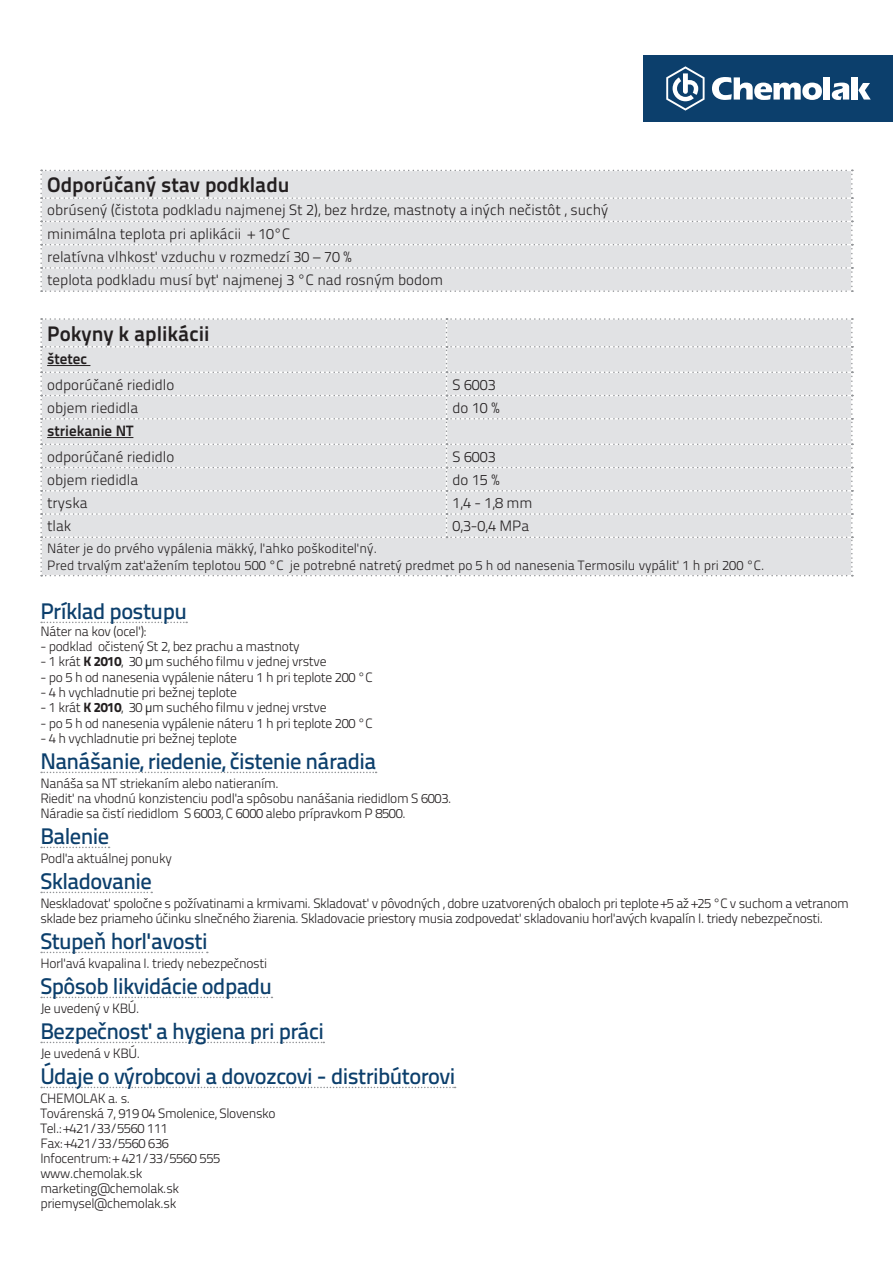
<style>
.page{position:relative;width:893px;height:1263px;background:#fff}
.page>*{position:absolute;margin:0;border:0;box-sizing:border-box;transform-origin:0 0}
.t1{font:500 22.5px/45px "Titillium Text 22 L";letter-spacing:-.025em;color:#0c3f6c}
.t2{font:700 21px "Titillium Text 22 L";color:#231f20}
.t3{font:300 15px/23.2px "Titillium Text 22 L";color:#231f20}
.t4{font:700 15px "Titillium Text 22 L";color:#231f20}
.t5{font:300 13.5px/15px "Titillium Text 22 L";letter-spacing:-.025em;color:#231f20}
.t6{font:300 13.5px/16.2px "Titillium Text 22 L";color:#231f20}
.s1{font-weight:800}
.s2{font-weight:400}
</style>
<div class="page">
<div style="left:644px;top:55px;width:249px;height:67px;background:#0c3f6c"></div>
<svg style="left:712px;top:77px;width:110px;height:23px"></svg>
<div style="left:824px;top:77px;width:6px;height:23px;background:#fff"></div>
<svg style="left:832px;top:83px;width:17px;height:17px"></svg>
<div style="left:852px;top:77px;width:6px;height:23px;background:#fff"></div>
<svg style="left:858px;top:83px;width:13px;height:17px"></svg>
<svg style="left:666px;top:66px;width:39px;height:45px"></svg>
<svg style="left:41px;top:622px;width:146px;height:1px"></svg>
<svg style="left:41px;top:772px;width:336px;height:1px"></svg>
<svg style="left:41px;top:847px;width:69px;height:1px"></svg>
<svg style="left:41px;top:892px;width:111px;height:1px"></svg>
<svg style="left:41px;top:952px;width:167px;height:1px"></svg>
<svg style="left:41px;top:997px;width:231px;height:1px"></svg>
<svg style="left:41px;top:1042px;width:283px;height:1px"></svg>
<svg style="left:41px;top:1087px;width:415px;height:1px"></svg>
<svg style="left:40px;top:170px;width:813px;height:122px;background:#e1e2e4"></svg>
<svg style="left:40px;top:318px;width:813px;height:258px;background:#e1e2e4"></svg>
<hr style="left:47px;top:365px;width:43px;height:1px;background:#231f20">
<hr style="left:47px;top:437px;width:86px;height:1px;background:#231f20">
<h2 class="t2" style="left:47px;top:169px;width:244px">Odporúčaný stav podkladu</h2>
<p class="t3" style="left:47px;top:198px;width:563px">obrúsený (čistota podkladu najmenej St 2), bez hrdze, mastnoty a iných nečistôt , suchý minimálna teplota pri aplikácii + 10°C<br>relatívna vlhkosť vzduchu v rozmedzí 30 – 70 %<br>teplota podkladu musí byť najmenej 3 °C nad rosným bodom</p>
<h2 class="t2" style="left:47px;top:317px;width:164px">Pokyny k aplikácii</h2>
<p class="t4" style="left:47px;top:347px;width:41px">štetec</p>
<p class="t3" style="left:47px;top:372px;width:129px">odporúčané riedidlo</p>
<p class="t3" style="left:452px;top:372px;width:45px">S 6003</p>
<p class="t3" style="left:47px;top:395px;width:93px">objem riedidla</p>
<p class="t3" style="left:452px;top:395px;width:48px">do 10 %</p>
<p class="t4" style="left:47px;top:419px;width:88px">striekanie NT</p>
<p class="t3" style="left:47px;top:444px;width:129px">odporúčané riedidlo</p>
<p class="t3" style="left:452px;top:444px;width:45px">S 6003</p>
<p class="t3" style="left:47px;top:467px;width:93px">objem riedidla</p>
<p class="t3" style="left:452px;top:467px;width:48px">do 15 %</p>
<p class="t3" style="left:47px;top:490px;width:42px">tryska</p>
<p class="t3" style="left:452px;top:490px;width:82px">1,4 - 1,8 mm</p>
<p class="t3" style="left:47px;top:514px;width:26px">tlak</p>
<p class="t3" style="left:452px;top:514px;width:78px">0,3-0,4 MPa</p>
<p class="t6" style="left:47px;top:540px;width:719px">Náter je do prvého vypálenia mäkký, ľahko poškoditeľný.<br>Pred trvalým zaťažením teplotou 500 °C je potrebné natretý predmet po 5 h od nanesenia Termosilu vypáliť 1 h pri 200 °C.</p>
<h1 class="t1" style="left:40px;top:588px;width:148px">Príklad postupu</h1>
<p class="t5" style="left:40px;top:623px;width:107px">Náter na kov (oceľ):</p>
<p class="t5" style="left:40px;top:638px;width:261px">- podklad očistený St 2, bez prachu a mastnoty</p>
<p class="t5" style="left:40px;top:653px;width:288px">- 1 krát <span class="s1">K 2010</span>, 30 <span class="s2">µ</span>m suchého filmu v jednej vrstve</p>
<p class="t5" style="left:40px;top:669px;width:334px">- po 5 h od nanesenia vypálenie náteru 1 h pri teplote 200 °C</p>
<p class="t5" style="left:40px;top:684px;width:198px">- 4 h vychladnutie pri bežnej teplote</p>
<p class="t5" style="left:40px;top:699px;width:288px">- 1 krát <span class="s1">K 2010</span>, 30 <span class="s2">µ</span>m suchého filmu v jednej vrstve</p>
<p class="t5" style="left:40px;top:715px;width:334px">- po 5 h od nanesenia vypálenie náteru 1 h pri teplote 200 °C</p>
<p class="t5" style="left:40px;top:730px;width:198px">- 4 h vychladnutie pri bežnej teplote</p>
<p class="t5" style="left:40px;top:775px;width:413px">Nanáša sa NT striekaním alebo natieraním.<br>Riediť na vhodnú konzistenciu podľa spôsobu nanášania riedidlom S 6003.<br>Náradie sa čistí riedidlom S 6003, C 6000 alebo prípravkom P 8500.</p>
<p class="t5" style="left:40px;top:850px;width:133px">Podľa aktuálnej ponuky</p>
<p class="t5" style="left:40px;top:895px;width:810px">Neskladovať spoločne s požívatinami a krmivami. Skladovať v pôvodných , dobre uzatvorených obaloch pri teplote +5 až +25 °C v suchom a vetranom sklade bez priameho účinku slnečného žiarenia. Skladovacie priestory musia zodpovedať skladovaniu horľavých kvapalín I. triedy nebezpečnosti.</p>
<p class="t5" style="left:40px;top:955px;width:228px">Horľavá kvapalina I. triedy nebezpečnosti</p>
<p class="t5" style="left:40px;top:1000px;width:101px">Je uvedený v KBÚ.</p>
<p class="t5" style="left:40px;top:1045px;width:101px">Je uvedená v KBÚ.</p>
<p class="t5" style="left:40px;top:1090px;width:237px">CHEMOLAK a. s.<br>Továrenská 7, 919 04 Smolenice, Slovensko<br>Tel.: +421/33/5560 111<br>Fax: +421/33/5560 636<br>Infocentrum: + 421/33/5560 555 www.chemolak.sk marketing@chemolak.sk priemysel@chemolak.sk</p>
<h1 class="t1" style="left:40px;top:738px;width:337px">Nanášanie, riedenie, čistenie náradia</h1>
<h1 class="t1" style="left:40px;top:813px;width:113px">Balenie<br>Skladovanie</h1>
<h1 class="t1" style="left:40px;top:918px;width:416px">Stupeň horľavosti<br>Spôsob likvidácie odpadu<br>Bezpečnosť a hygiena pri práci<br>Údaje o výrobcovi a dovozcovi - distribútorovi</h1>
</div>
